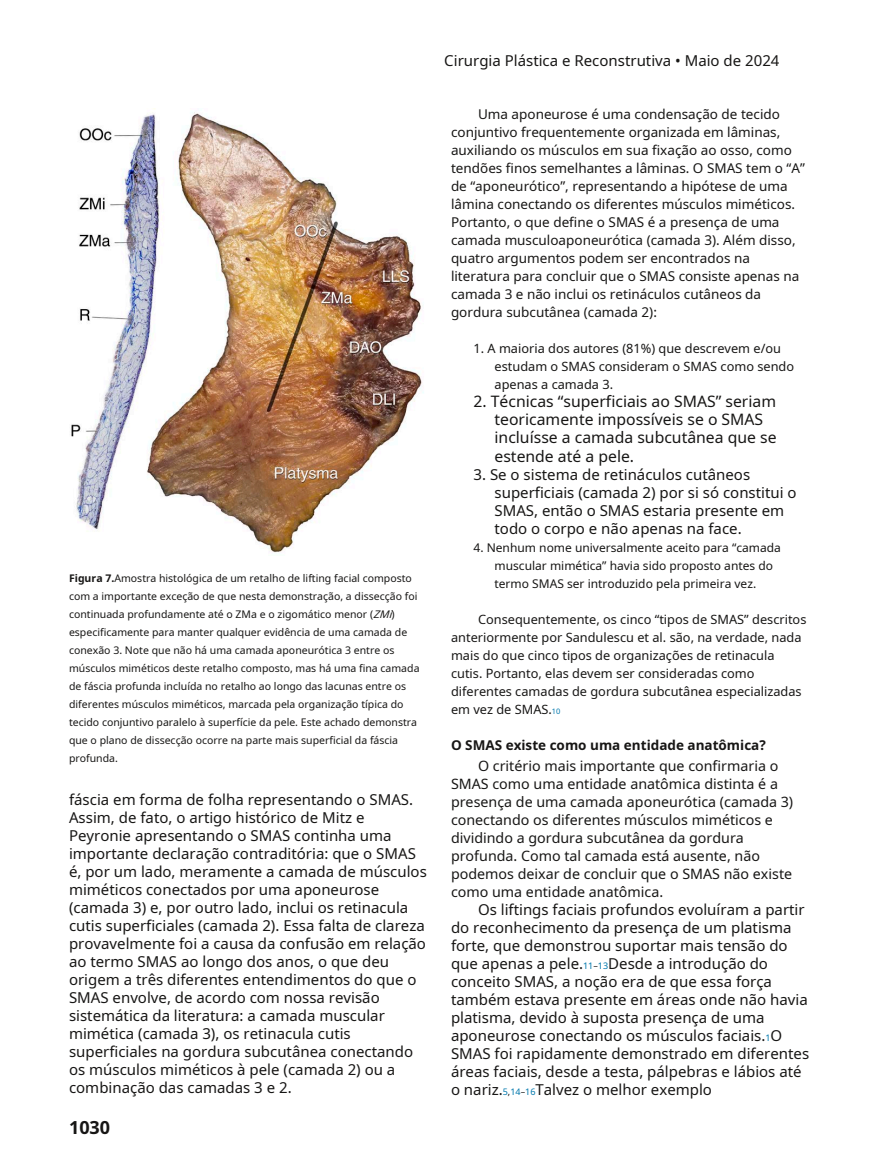
<style>
.page{position:relative;width:878px;height:1175px;background:#fff}
.page>*{position:absolute;margin:0;border:0;box-sizing:border-box;transform-origin:0 0}
.t1{font:700 18px "Noto Sans";color:#171615}
.t2{font:15.75px/18px "Noto Sans";color:#171615}
.t3{font:15px/18px "Noto Sans";color:#171615}
.t4{font:14.25px/18px "Noto Sans";color:#171615}
.t5{font:13.5px/18px "Noto Sans";color:#171615}
.t6{font:700 13.5px "Noto Sans";color:#171615}
.t7{font:12.75px/18px "Noto Sans";color:#171615}
.t8{font:12px/18px "Noto Sans";color:#171615}
.t9{font:10.5px/18px "Noto Sans";color:#171615}
.s1{font-weight:700}
.s2{font-style:italic}
.s3{font-size:7.5px;color:#0078ad}
.s4{font-size:9px;color:#0078ad}
.s5{font-size:9px}
</style>
<div class="page">
<img style="left:71px;top:108px;width:353px;height:445px">
<p class="t9" style="left:69px;top:569px;width:352px"><span class="s1">Figura 7.</span>Amostra histológica de um retalho de lifting facial composto com a importante exceção de que nesta demonstração, a dissecção foi continuada profundamente até o ZMa e o zigomático menor (<span class="s2">ZMi</span>) especificamente para manter qualquer evidência de uma camada de conexão 3. Note que não há uma camada aponeurótica 3 entre os músculos miméticos deste retalho composto, mas há uma fina camada de fáscia profunda incluída no retalho ao longo das lacunas entre os diferentes músculos miméticos, marcada pela organização típica do tecido conjuntivo paralelo à superfície da pele. Este achado demonstra que o plano de dissecção ocorre na parte mais superficial da fáscia profunda.</p>
<p class="t3" style="left:69px;top:790px;width:359px">fáscia em forma de folha representando o SMAS.<br>Assim, de fato, o artigo histórico de Mitz e Peyronie apresentando o SMAS continha uma importante declaração contraditória: que o SMAS é, por um lado, meramente a camada de músculos miméticos conectados por uma aponeurose (camada 3) e, por outro lado, inclui os retinacula cutis superficiales (camada 2). Essa falta de clareza provavelmente foi a causa da confusão em relação ao termo SMAS ao longo dos anos, o que deu origem a três diferentes entendimentos do que o SMAS envolve, de acordo com nossa revisão sistemática da literatura: a camada muscular mimética (camada 3), os retinacula cutis superficiales na gordura subcutânea conectando os músculos miméticos à pele (camada 2) ou a combinação das camadas 3 e 2.</p>
<p class="t1" style="left:69px;top:1115px;width:43px">1030</p>
<p class="t3" style="left:444px;top:51px;width:337px">Cirurgia Plástica e Reconstrutiva • Maio de 2024</p>
<p class="t5" style="left:451px;top:105px;width:355px;text-indent:27px">Uma aponeurose é uma condensação de tecido conjuntivo frequentemente organizada em lâminas, auxiliando os músculos em sua fixação ao osso, como tendões finos semelhantes a lâminas. O SMAS tem o “A” de “aponeurótico”, representando a hipótese de uma lâmina conectando os diferentes músculos miméticos.<br>Portanto, o que define o SMAS é a presença de uma camada musculoaponeurótica (camada 3). Além disso, quatro argumentos podem ser encontrados na literatura para concluir que o SMAS consiste apenas na camada 3 e não inclui os retináculos cutâneos da gordura subcutânea (camada 2):</p>
<p class="t7" style="left:494px;top:339px;width:301px;text-indent:-21px">1. A maioria dos autores (81%) que descrevem e/ou estudam o SMAS consideram o SMAS como sendo apenas a camada 3.</p>
<p class="t2" style="left:494px;top:392px;width:283px;text-indent:-21px">2. Técnicas “superficiais ao SMAS” seriam teoricamente impossíveis se o SMAS incluísse a camada subcutânea que se estende até a pele.</p>
<p class="t3" style="left:494px;top:464px;width:303px;text-indent:-21px">3. Se o sistema de retináculos cutâneos superficiais (camada 2) por si só constitui o SMAS, então o SMAS estaria presente em todo o corpo e não apenas na face.</p>
<p class="t8" style="left:494px;top:538px;width:288px;text-indent:-21px">4. Nenhum nome universalmente aceito para “camada muscular mimética” havia sido proposto antes do termo SMAS ser introduzido pela primeira vez.</p>
<p class="t7" style="left:451px;top:609px;width:357px;text-indent:27px">Consequentemente, os cinco “tipos de SMAS” descritos anteriormente por Sandulescu et al. são, na verdade, nada mais do que cinco tipos de organizações de retinacula cutis. Portanto, elas devem ser consideradas como diferentes camadas de gordura subcutânea especializadas em vez de SMAS.<span class="s3">10</span></p>
<p class="t6" style="left:451px;top:735px;width:316px">O SMAS existe como uma entidade anatômica?</p>
<p class="t4" style="left:451px;top:756px;width:344px;text-indent:27px">O critério mais importante que confirmaria o SMAS como uma entidade anatômica distinta é a presença de uma camada aponeurótica (camada 3) conectando os diferentes músculos miméticos e dividindo a gordura subcutânea da gordura profunda. Como tal camada está ausente, não podemos deixar de concluir que o SMAS não existe como uma entidade anatômica.</p>
<p class="t3" style="left:451px;top:899px;width:359px;text-indent:27px">Os liftings faciais profundos evoluíram a partir do reconhecimento da presença de um platisma forte, que demonstrou suportar mais tensão do que apenas a pele.<span class="s4">11</span><span class="s5">–</span><span class="s4">13</span>Desde a introdução do conceito SMAS, a noção era de que essa força também estava presente em áreas onde não havia platisma, devido à suposta presença de uma aponeurose conectando os músculos faciais.<span class="s4">1</span>O SMAS foi rapidamente demonstrado em diferentes áreas faciais, desde a testa, pálpebras e lábios até o nariz.<span class="s4">5</span><span class="s5">,</span><span class="s4">14</span><span class="s5">–</span><span class="s4">16</span>Talvez o melhor exemplo</p>
</div>
